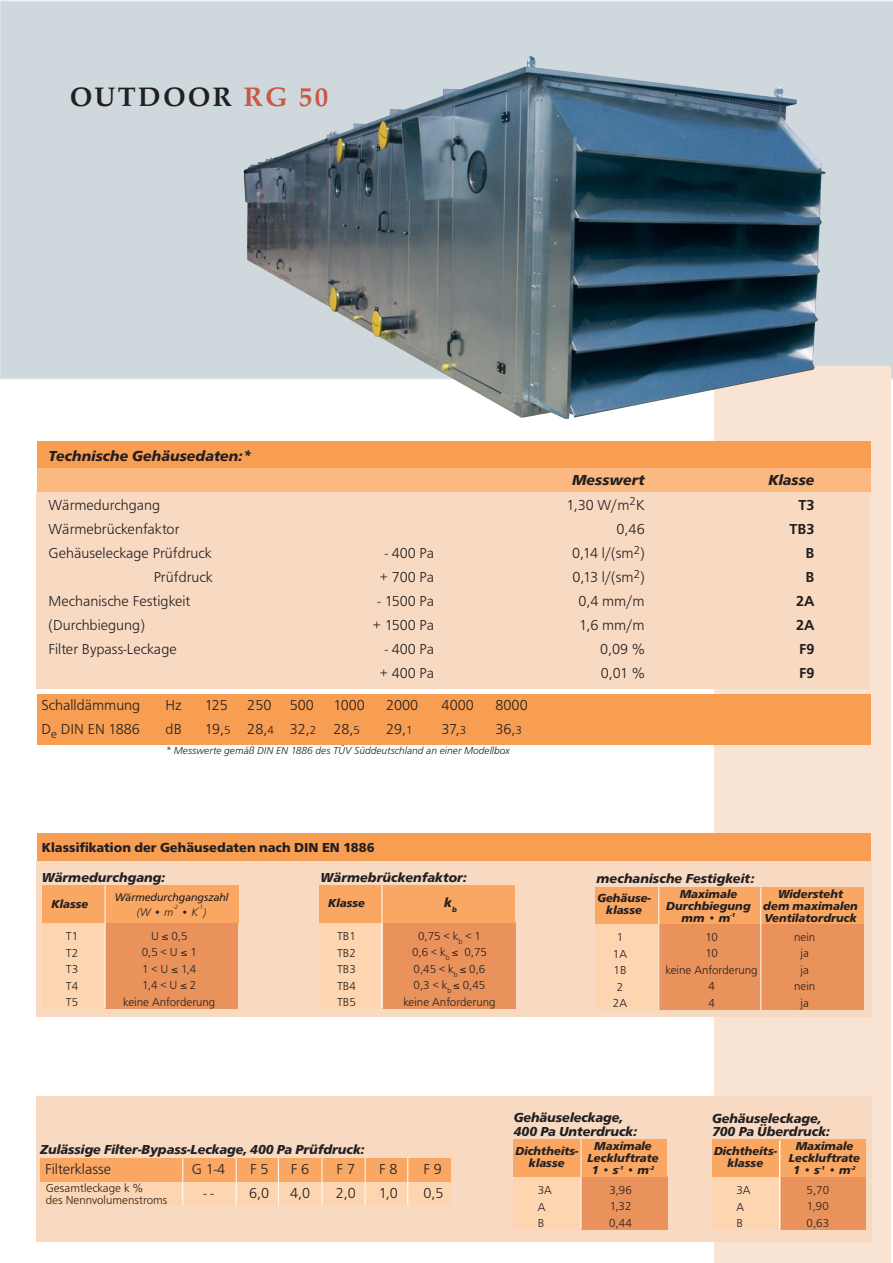
<style>
.page{position:relative;width:893px;height:1263px;background:#fff}
.page>*{position:absolute;margin:0;border:0;box-sizing:border-box;transform-origin:0 0}
.t1{font:700 27px "Palatino";letter-spacing:.085em;color:#231f20}
.t2{font:300 15px "Frutus T";color:#231f20}
.t3{font:italic 700 15px "Frutus T";color:#231f20}
.t4{font:500 15px "Frutus T";color:#231f20}
.t5{font:italic 700 13.5px/13.5px "Frutus T";letter-spacing:-.005em;color:#231f20}
.t6{font:700 13.5px "Frutus T";color:#231f20}
.t7{font:300 12px/16.5px "Frutus T";color:#231f20;text-align:center}
.t8{font:italic 700 12px/12px "Frutus T";color:#231f20;text-align:center}
.t9{font:italic 11.4px "Frutus T";color:#231f20}
.t10{font:italic 300 11.4px "Frutus T";color:#231f20}
.t11{font:italic 300 10.5px "Frutus T";color:#231f20}
.t12{font:italic 300 6.3px "Frutus T";color:#231f20}
.s1{color:#cb5744}
.s2{font-size:12px}
</style>
<div class="page">
<div style="left:0;top:0;width:892px;height:380px;background:#ced8dd"></div>
<div style="left:714px;top:366px;width:177px;height:897px;background:#f9e4d4"></div>
<div style="left:36px;top:442px;width:834px;height:27px;background:#f89e53"></div>
<div style="left:37px;top:469px;width:833px;height:24px;background:#fbb981"></div>
<div style="left:37px;top:493px;width:832px;height:196px;background:#f8dac3"></div>
<div style="left:37px;top:694px;width:833px;height:50px;background:#f89e53"></div>
<div style="left:36px;top:1096px;width:836px;height:146px;background:#f8dac3"></div>
<div style="left:40px;top:1158px;width:411px;height:24px;background:#f9a763"></div>
<div style="left:40px;top:1182px;width:411px;height:23px;background:#fed5b1"></div>
<hr style="left:182px;top:1158px;width:1px;height:47px;background:#fff">
<hr style="left:236px;top:1158px;width:1px;height:47px;background:#fff">
<hr style="left:278px;top:1158px;width:1px;height:47px;background:#fff">
<hr style="left:321px;top:1158px;width:1px;height:47px;background:#fff">
<hr style="left:365px;top:1158px;width:1px;height:47px;background:#fff">
<hr style="left:407px;top:1158px;width:1px;height:47px;background:#fff">
<div style="left:581px;top:1176px;width:86px;height:53px;background:#ea925b"></div>
<div style="left:581px;top:1139px;width:86px;height:37px;background:#f9a763"></div>
<div style="left:513px;top:1176px;width:68px;height:54px;background:#fed5b1"></div>
<div style="left:513px;top:1139px;width:68px;height:37px;background:#f9a763"></div>
<hr style="left:580px;top:1140px;width:1px;height:89px;background:#fff">
<div style="left:712px;top:1177px;width:67px;height:53px;background:#fed5b1"></div>
<div style="left:712px;top:1139px;width:67px;height:37px;background:#f9a763"></div>
<div style="left:780px;top:1177px;width:86px;height:52px;background:#ea925b"></div>
<div style="left:780px;top:1139px;width:85px;height:37px;background:#f9a763"></div>
<div style="left:36px;top:861px;width:836px;height:156px;background:#f8dac3"></div>
<div style="left:595px;top:924px;width:63px;height:86px;background:#fed5b1"></div>
<div style="left:658px;top:924px;width:206px;height:86px;background:#ea925b"></div>
<div style="left:595px;top:887px;width:269px;height:37px;background:#f9a763"></div>
<hr style="left:760px;top:887px;width:1px;height:123px;background:#fff">
<hr style="left:658px;top:887px;width:1px;height:123px;background:#fff">
<div style="left:319px;top:922px;width:63px;height:87px;background:#fed5b1"></div>
<div style="left:382px;top:922px;width:133px;height:87px;background:#ea925b"></div>
<div style="left:319px;top:885px;width:63px;height:37px;background:#f9a763"></div>
<div style="left:382px;top:885px;width:133px;height:37px;background:#f9a763"></div>
<hr style="left:381px;top:885px;width:1px;height:123px;background:#fff">
<div style="left:42px;top:923px;width:63px;height:86px;background:#fed5b1"></div>
<div style="left:105px;top:922px;width:133px;height:87px;background:#ea925b"></div>
<div style="left:42px;top:885px;width:63px;height:38px;background:#f9a763"></div>
<div style="left:105px;top:885px;width:134px;height:38px;background:#f9a763"></div>
<hr style="left:105px;top:886px;width:1px;height:122px;background:#fff">
<div style="left:36px;top:833px;width:834px;height:28px;background:#f89e53"></div>
<img style="left:244px;top:56px;width:581px;height:363px">
<hr style="left:779px;top:1140px;width:1px;height:90px;background:#fff">
<h1 class="t1" style="left:70px;top:86px;width:260px">OUTDOOR <span class="s1">RG 50</span></h1>
<p class="t3" style="left:49px;top:450px;width:204px">Technische Gehäusedaten:*</p>
<p class="t3" style="left:572px;top:474px;width:74px">Messwert</p>
<p class="t3" style="left:768px;top:474px;width:48px">Klasse</p>
<p class="t2" style="left:49px;top:498px;width:113px">Wärmedurchgang</p>
<p class="t2" style="left:566px;top:498px;width:80px">1,30 W/m<sup>2</sup>K</p>
<p class="t4" style="left:798px;top:498px;width:18px">T3</p>
<p class="t2" style="left:49px;top:522px;width:132px">Wärmebrückenfaktor</p>
<p class="t2" style="left:616px;top:522px;width:30px">0,46</p>
<p class="t4" style="left:789px;top:522px;width:27px">TB3</p>
<p class="t2" style="left:49px;top:546px;width:165px">Gehäuseleckage Prüfdruck</p>
<p class="t2" style="left:384px;top:546px;width:51px">- 400 Pa</p>
<p class="t2" style="left:572px;top:546px;width:74px">0,14 l/(sm<sup>2</sup>)</p>
<p class="t4" style="left:805px;top:546px;width:11px">B</p>
<p class="t2" style="left:154px;top:570px;width:61px">Prüfdruck</p>
<p class="t2" style="left:380px;top:570px;width:56px">+ 700 Pa</p>
<p class="t2" style="left:572px;top:570px;width:74px">0,13 l/(sm<sup>2</sup>)</p>
<p class="t4" style="left:805px;top:571px;width:11px">B</p>
<p class="t2" style="left:49px;top:595px;width:143px">Mechanische Festigkeit</p>
<p class="t2" style="left:377px;top:595px;width:58px">- 1500 Pa</p>
<p class="t2" style="left:578px;top:595px;width:68px">0,4 mm/m</p>
<p class="t4" style="left:796px;top:595px;width:20px">2A</p>
<p class="t2" style="left:49px;top:619px;width:98px">(Durchbiegung)</p>
<p class="t2" style="left:373px;top:619px;width:63px">+ 1500 Pa</p>
<p class="t2" style="left:579px;top:619px;width:67px">1,6 mm/m</p>
<p class="t4" style="left:796px;top:619px;width:20px">2A</p>
<p class="t2" style="left:49px;top:643px;width:130px">Filter Bypass-Leckage</p>
<p class="t2" style="left:384px;top:643px;width:51px">- 400 Pa</p>
<p class="t2" style="left:600px;top:643px;width:46px">0,09 %</p>
<p class="t4" style="left:799px;top:643px;width:17px">F9</p>
<p class="t2" style="left:380px;top:667px;width:56px">+ 400 Pa</p>
<p class="t2" style="left:600px;top:667px;width:45px">0,01 %</p>
<p class="t4" style="left:799px;top:667px;width:17px">F9</p>
<p class="t2" style="left:41px;top:698px;width:100px">Schalldämmung</p>
<p class="t2" style="left:166px;top:698px;width:18px">Hz</p>
<p class="t2" style="left:205px;top:698px;width:25px">125</p>
<p class="t2" style="left:247px;top:698px;width:68px">250 500</p>
<p class="t2" style="left:333px;top:698px;width:33px">1000</p>
<p class="t2" style="left:386px;top:698px;width:34px">2000</p>
<p class="t2" style="left:441px;top:698px;width:34px">4000</p>
<p class="t2" style="left:495px;top:698px;width:34px">8000</p>
<p class="t2" style="left:41px;top:723px;width:100px">D<sub>e</sub> DIN EN 1886</p>
<p class="t2" style="left:166px;top:723px;width:18px">dB</p>
<p class="t2" style="left:205px;top:723px;width:157px">19,<span class="s2">5</span> 28,<span class="s2">4</span> 32,<span class="s2">2</span> 28,<span class="s2">5</span></p>
<p class="t2" style="left:386px;top:723px;width:28px">29,<span class="s2">1</span></p>
<p class="t2" style="left:441px;top:723px;width:26px">37,<span class="s2">3</span></p>
<p class="t2" style="left:495px;top:723px;width:28px">36,<span class="s2">3</span></p>
<p class="t11" style="left:166px;top:746px;width:346px">* Messwerte gemäß DIN EN 1886 des TÜV Süddeutschland an einer Modellbox</p>
<p class="t6" style="left:42px;top:842px;width:334px">Klassifikation der Gehäusedaten nach DIN EN 1886</p>
<p class="t5" style="left:42px;top:871px;width:125px">Wärmedurchgang:</p>
<p class="t5" style="left:320px;top:871px;width:148px">Wärmebrückenfaktor:</p>
<p class="t5" style="left:596px;top:872px;width:159px">mechanische Festigkeit:</p>
<p class="t8" style="left:52px;top:898px;width:38px">Klasse</p>
<p class="t7" style="left:66px;top:929px;width:14px;text-align:justify">T1<br>T2<br>T3<br>T4<br>T5</p>
<p class="t9" style="left:115px;top:892px;width:115px">Wärmedurchgangszahl</p>
<p class="t10" style="left:137px;top:907px;width:38px">(W • m</p>
<p class="t12" style="left:173px;top:904px;width:6px">-2</p>
<p class="t12" style="left:198px;top:904px;width:6px">-1</p>
<p class="t10" style="left:181px;top:907px;width:27px">• K )</p>
<p class="t7" style="left:123px;top:929px;width:94px">U ≤ 0,5<br>0,5 &lt; U ≤ 1<br>1 &lt; U ≤ 1,4<br>1,4 &lt; U ≤ 2<br>keine Anforderung</p>
<p class="t8" style="left:328px;top:898px;width:38px">Klasse</p>
<p class="t7" style="left:337px;top:929px;width:20px;text-align:justify">TB1<br>TB2<br>TB3<br>TB4<br>TB5</p>
<p class="t5" style="left:444px;top:897px;width:14px">k<sub>b</sub></p>
<p class="t7" style="left:403px;top:928px;width:94px">0,75 &lt; k<sub>b</sub> &lt; 1<br>0,6 &lt; k<sub>b</sub> ≤ 0,75<br>0,45 &lt; k<sub>b</sub> ≤ 0,6<br>0,3 &lt; k<sub>b</sub> ≤ 0,45 keine Anforderung</p>
<p class="t8" style="left:597px;top:892px;width:55px">Gehäuse&shy;klasse</p>
<p class="t7" style="left:613px;top:930px;width:16px">1<br>1A<br>1B<br>2<br>2A</p>
<p class="t8" style="left:666px;top:888px;width:86px">Maximale<br>Durchbiegung mm • m<sup>-1</sup></p>
<p class="t8" style="left:763px;top:888px;width:96px">Widersteht<br>dem maximalen<br>Ventilatordruck</p>
<p class="t7" style="left:794px;top:929px;width:23px">nein ja<br>ja nein ja</p>
<p class="t7" style="left:665px;top:930px;width:94px">10<br>10<br>keine Anforderung<br>4<br>4</p>
<p class="t5" style="left:40px;top:1143px;width:325px">Zulässige Filter-Bypass-Leckage, 400 Pa Prüfdruck:</p>
<p class="t2" style="left:45px;top:1163px;width:67px">Filterklasse</p>
<p class="t2" style="left:192px;top:1163px;width:35px">G 1-4</p>
<p class="t2" style="left:250px;top:1163px;width:20px">F 5</p>
<p class="t2" style="left:291px;top:1163px;width:20px">F 6</p>
<p class="t2" style="left:336px;top:1163px;width:20px">F 7</p>
<p class="t2" style="left:379px;top:1163px;width:20px">F 8</p>
<p class="t2" style="left:423px;top:1163px;width:20px">F 9</p>
<p class="t2" style="left:203px;top:1187px;width:12px">- -</p>
<p class="t2" style="left:249px;top:1187px;width:22px">6,0</p>
<p class="t2" style="left:290px;top:1187px;width:22px">4,0</p>
<p class="t2" style="left:336px;top:1187px;width:22px">2,0</p>
<p class="t2" style="left:378px;top:1187px;width:21px">1,0</p>
<p class="t2" style="left:423px;top:1187px;width:22px">0,5</p>
<p class="t7" style="left:46px;top:1183px;width:123px;line-height:12px;text-align:left">Gesamtleckage k %<br>des Nennvolumenstroms</p>
<p class="t5" style="left:513px;top:1112px;width:125px">Gehäuseleckage,<br>400 Pa Unterdruck:</p>
<p class="t8" style="left:515px;top:1146px;width:65px">Dichtheits&shy;klasse</p>
<p class="t7" style="left:537px;top:1183px;width:16px;text-align:left">3A<br>A<br>B</p>
<p class="t8" style="left:587px;top:1141px;width:73px">Maximale<br>Leckluftrate<br>1 • s<sup>-1</sup> • m<sup>-2</sup></p>
<p class="t7" style="left:609px;top:1182px;width:24px;text-align:justify">3,96<br>1,32<br>0,44</p>
<p class="t5" style="left:712px;top:1112px;width:119px">Gehäuseleckage,<br>700 Pa Überdruck:</p>
<p class="t8" style="left:788px;top:1141px;width:73px">Maximale<br>Leckluftrate<br>1 • s<sup>-1</sup> • m<sup>-2</sup></p>
<p class="t8" style="left:714px;top:1146px;width:65px">Dichtheits&shy;klasse</p>
<p class="t7" style="left:736px;top:1183px;width:16px;text-align:left">3A<br>A<br>B</p>
<p class="t7" style="left:806px;top:1182px;width:24px;text-align:justify">5,70<br>1,90<br>0,63</p>
</div>
